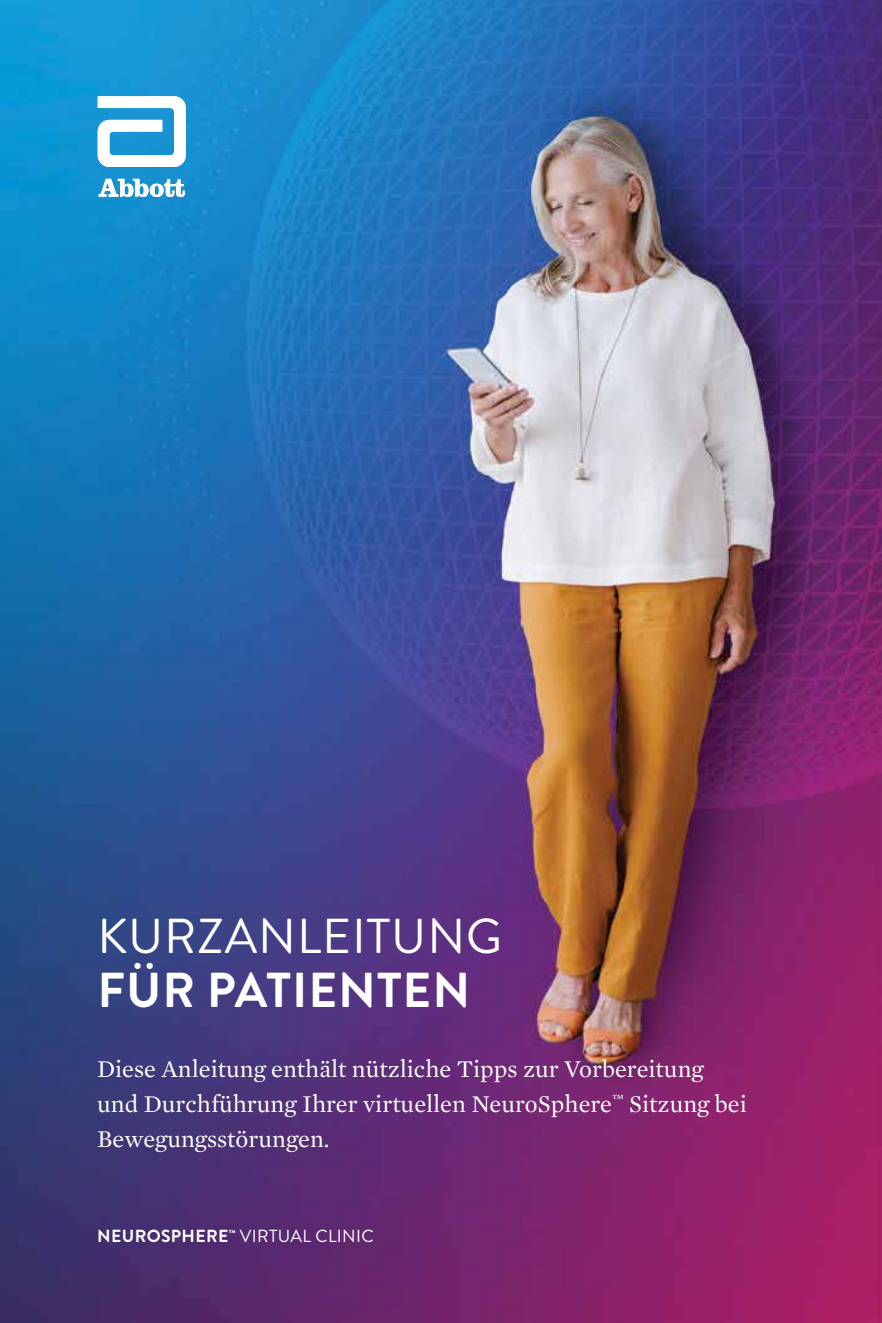
<style>
.page{position:relative;width:882px;height:1323px;background:#fff}
.page>*{position:absolute;margin:0;border:0;box-sizing:border-box;transform-origin:0 0}
.t1{font:49px "Brandon Grotesque";letter-spacing:.02em;color:#fff}
.t2{font:700 49px "Brandon Grotesque";letter-spacing:.02em;color:#fff}
.t3{font:24.5px/35px "Mercury Text G1";color:#fff}
.t4{font:17.5px "Brandon Grotesque";letter-spacing:.02em;color:#fff}
.s1{font-weight:700}
</style>
<div class="page">
<img style="left:0;top:0;width:882px;height:1323px">
<svg style="left:98px;top:96px;width:88px;height:71px"></svg>
<svg style="left:99px;top:179px;width:86px;height:18px"></svg>
<h1 class="t1" style="left:97px;top:902px;width:406px">KURZANLEITUNG</h1>
<h1 class="t2" style="left:97px;top:956px;width:374px">FÜR PATIENTEN</h1>
<p class="t3" style="left:97px;top:1050px;width:651px">Diese Anleitung enthält nützliche Tipps zur Vorbereitung und Durchführung Ihrer virtuellen NeuroSphere<sup>™</sup> Sitzung bei<br>Bewegungsstörungen.</p>
<p class="t4" style="left:97px;top:1224px;width:278px"><span class="s1">NEUROSPHERE</span><sup>™</sup> VIRTUAL CLINIC</p>
</div>
